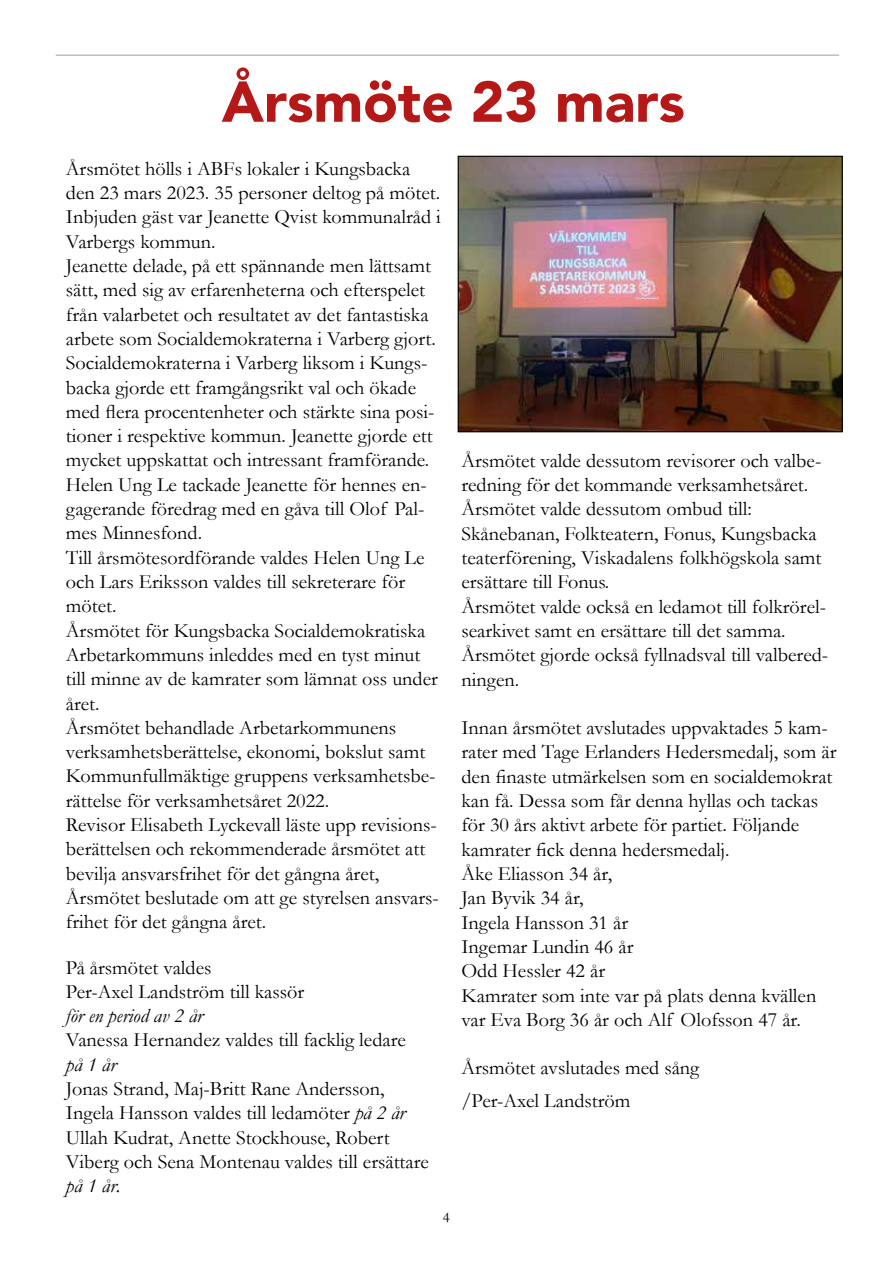
<style>
.page{position:relative;width:893px;height:1263px;background:#fff}
.page>*{position:absolute;margin:0;border:0;box-sizing:border-box;transform-origin:0 0}
.t1{font:900 57px "Avenir LT Pro";color:#b41918}
.t2{font:20.25px/24.3px "Garamond";color:#000}
.t3{font:italic 20.25px "Garamond";color:#000}
.t4{font:15px "Garamond";color:#000}
.s1{font-style:italic}
</style>
<div class="page">
<img style="left:460px;top:158px;width:381px;height:272px">
<div style="left:458px;top:156px;width:385px;height:276px;border:1px solid #000"></div>
<hr style="left:56px;top:55px;width:783px;height:1px;background:#9d9d9c">
<h1 class="t1" style="left:222px;top:67px;width:465px">Årsmöte 23 mars</h1>
<p class="t2" style="left:66px;top:156px;width:376px">Årsmötet hölls i ABFs lokaler i Kungsbacka den 23 mars 2023. 35 personer deltog på mötet.<br>Inbjuden gäst var Jeanette Qvist kommunalråd i Varbergs kommun.<br>Jeanette delade, på ett spännande men lättsamt sätt, med sig av erfarenheterna och efterspelet från valarbetet och resultatet av det fantastiska arbete som Socialdemokraterna i Varberg gjort.<br>Socialdemokraterna i Varberg liksom i Kungs&shy;backa gjorde ett framgångsrikt val och ökade med flera procentenheter och stärkte sina posi&shy;tioner i respektive kommun. Jeanette gjorde ett mycket uppskattat och intressant framförande.<br>Helen Ung Le tackade Jeanette för hennes en&shy;gagerande föredrag med en gåva till Olof Pal&shy;mes Minnesfond.<br>Till årsmötesordförande valdes Helen Ung Le och Lars Eriksson valdes till sekreterare för mötet.<br>Årsmötet för Kungsbacka Socialdemokratiska Arbetarkommuns inleddes med en tyst minut till minne av de kamrater som lämnat oss under året.<br>Årsmötet behandlade Arbetarkommunens verksamhetsberättelse, ekonomi, bokslut samt Kommunfullmäktige gruppens verksamhetsbe&shy;rättelse för verksamhetsåret 2022.<br>Revisor Elisabeth Lyckevall läste upp revisions&shy;berättelsen och rekommenderade årsmötet att bevilja ansvarsfrihet för det gångna året, Årsmötet beslutade om att ge styrelsen ansvars&shy;frihet för det gångna året.</p>
<p class="t2" style="left:66px;top:954px;width:240px">På årsmötet valdes<br>Per-Axel Landström till kassör</p>
<p class="t3" style="left:66px;top:1002px;width:139px">för en period av 2 år</p>
<p class="t2" style="left:66px;top:1027px;width:341px">Vanessa Hernandez valdes till facklig ledare</p>
<p class="t3" style="left:66px;top:1051px;width:52px">på 1 år</p>
<p class="t2" style="left:66px;top:1076px;width:364px">Jonas Strand, Maj-Britt Rane Andersson, Ingela Hansson valdes till ledamöter <span class="s1">på 2 år </span>Ullah Kudrat, Anette Stockhouse, Robert Viberg och Sena Montenau valdes till ersättare</p>
<p class="t3" style="left:66px;top:1172px;width:56px">på 1 år.</p>
<p class="t2" style="left:461px;top:448px;width:368px">Årsmötet valde dessutom revisorer och valbe&shy;redning för det kommande verksamhetsåret.<br>Årsmötet valde dessutom ombud till:<br>Skånebanan, Folkteatern, Fonus, Kungsbacka teaterförening, Viskadalens folkhögskola samt ersättare till Fonus.<br>Årsmötet valde också en ledamot till folkrörel&shy;searkivet samt en ersättare till det samma.<br>Årsmötet gjorde också fyllnadsval till valbered&shy;ningen.</p>
<p class="t2" style="left:461px;top:715px;width:377px">Innan årsmötet avslutades uppvaktades 5 kam&shy;rater med Tage Erlanders Hedersmedalj, som är den finaste utmärkelsen som en socialdemokrat kan få. Dessa som får denna hyllas och tackas för 30 års aktivt arbete för partiet. Följande kamrater fick denna hedersmedalj.<br>Åke Eliasson 34 år,<br>Jan Byvik 34 år,<br>Ingela Hansson 31 år<br>Ingemar Lundin 46 år<br>Odd Hessler 42 år<br>Kamrater som inte var på plats denna kvällen var Eva Borg 36 år och Alf Olofsson 47 år.</p>
<p class="t2" style="left:461px;top:1051px;width:239px;line-height:32.8px">Årsmötet avslutades med sång /Per-Axel Landström</p>
<p class="t4" style="left:443px;top:1207px;width:9px">4</p>
</div>
